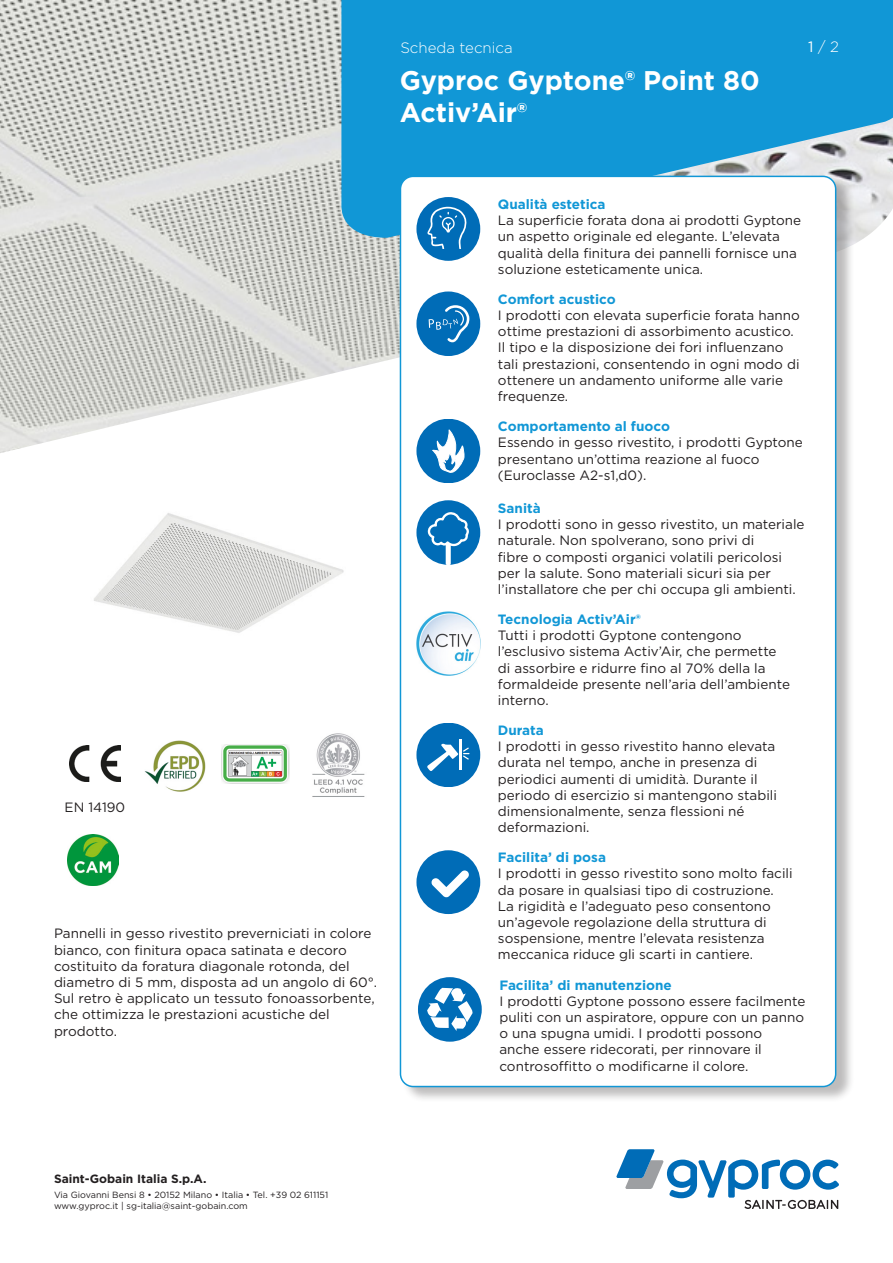
<style>
.page{position:relative;width:893px;height:1263px;background:#fff}
.page>*{position:absolute;margin:0;border:0;box-sizing:border-box;transform-origin:0 0}
.product_title_front{font:700 27px/32.4px "Gotham";color:#fff}
.t1{font:300 15px "Gotham";color:#fff}
.advantage_attribute{font:13.5px/16.2px "Gotham";color:#231f20}
.product_description{font:13.5px/16.2px "Gotham";color:#231f20}
.Advantage_Title{font:700 13.5px "Gotham";color:#1197d6}
.product_attributes{font:13.5px "Gotham";color:#231f20}
.t2{font:700 12px "Gotham";color:#231f20}
.t3{font:9px/10.8px "Gotham";color:#231f20}
.s1{font-weight:400}
</style>
<div class="page">
<svg style="left:616px;top:1149px;width:223px;height:60px"></svg>
<img style="left:0;top:0;width:864px;height:453px">
<svg style="left:338px;top:0;width:555px;height:238px;background:#249cd5"></svg>
<div style="left:402px;top:175px;width:452px;height:928px;background:#231f20;opacity:.3"></div>
<div style="left:400px;top:176px;width:436px;height:910px;background:#fff;border-radius:13px"></div>
<div style="left:416px;top:197px;width:64px;height:64px;background:#006cb7;border-radius:50%"></div>
<svg style="left:427px;top:207px;width:45px;height:42px"></svg>
<div style="left:416px;top:292px;width:64px;height:64px;background:#006cb7;border-radius:50%"></div>
<svg style="left:429px;top:305px;width:41px;height:38px"></svg>
<div style="left:416px;top:419px;width:64px;height:64px;background:#006cb7;border-radius:50%"></div>
<svg style="left:432px;top:419px;width:33px;height:61px"></svg>
<div style="left:416px;top:501px;width:64px;height:64px;background:#006cb7;border-radius:50%"></div>
<svg style="left:427px;top:512px;width:43px;height:53px"></svg>
<img style="left:416px;top:612px;width:64px;height:64px">
<div style="left:416px;top:723px;width:64px;height:64px;background:#006cb7;border-radius:50%"></div>
<hr style="left:460px;top:739px;width:2px;height:30px;background:#fff">
<svg style="left:427px;top:744px;width:42px;height:27px"></svg>
<div style="left:416px;top:850px;width:64px;height:64px;background:#006cb7;border-radius:50%"></div>
<svg style="left:431px;top:870px;width:38px;height:27px"></svg>
<div style="left:418px;top:977px;width:64px;height:64px;background:#006cb7;border-radius:50%"></div>
<svg style="left:427px;top:987px;width:46px;height:44px"></svg>
<img style="left:94px;top:513px;width:250px;height:120px">
<img style="left:69px;top:745px;width:51px;height:37px">
<img style="left:144px;top:740px;width:62px;height:51px">
<img style="left:222px;top:744px;width:68px;height:39px">
<img style="left:312px;top:733px;width:53px;height:64px">
<img style="left:67px;top:834px;width:51px;height:51px">
<p class="t1" style="left:400px;top:38px;width:114px">Scheda tecnica</p>
<p class="t1" style="left:808px;top:37px;width:32px"><span class="s1">1</span> / 2</p>
<p class="product_title_front" style="left:400px;top:64px;width:362px">Gyproc Gyptone® Point 80<br>Activ’Air®</p>
<p class="product_attributes" style="left:65px;top:798px;width:62px">EN 14190</p>
<p class="product_description" style="left:54px;top:925px;width:325px">Pannelli in gesso rivestito preverniciati in colore bianco, con finitura opaca satinata e decoro costituito da foratura diagonale rotonda, del diametro di 5 mm, disposta ad un angolo di 60°.<br>Sul retro è applicato un tessuto fonoassorbente, che ottimizza le prestazioni acustiche del prodotto.</p>
<p class="Advantage_Title" style="left:498px;top:195px;width:109px">Qualità estetica</p>
<p class="advantage_attribute" style="left:498px;top:212px;width:305px">La superficie forata dona ai prodotti Gyptone un aspetto originale ed elegante. L’elevata qualità della finitura dei pannelli fornisce una soluzione esteticamente unica.</p>
<p class="Advantage_Title" style="left:498px;top:290px;width:119px">Comfort acustico</p>
<p class="advantage_attribute" style="left:498px;top:307px;width:303px">I prodotti con elevata superficie forata hanno ottime prestazioni di assorbimento acustico.<br>Il tipo e la disposizione dei fori influenzano tali prestazioni, consentendo in ogni modo di ottenere un andamento uniforme alle varie frequenze.</p>
<p class="Advantage_Title" style="left:498px;top:417px;width:173px">Comportamento al fuoco</p>
<p class="advantage_attribute" style="left:498px;top:434px;width:306px">Essendo in gesso rivestito, i prodotti Gyptone presentano un’ottima reazione al fuoco (Euroclasse A2-s1,d0).</p>
<p class="Advantage_Title" style="left:498px;top:499px;width:44px">Sanità</p>
<p class="advantage_attribute" style="left:498px;top:516px;width:308px">I prodotti sono in gesso rivestito, un materiale naturale. Non spolverano, sono privi di<br>fibre o composti organici volatili pericolosi per la salute. Sono materiali sicuri sia per l’installatore che per chi occupa gli ambienti.</p>
<p class="Advantage_Title" style="left:498px;top:610px;width:144px">Tecnologia Activ’Air®</p>
<p class="advantage_attribute" style="left:498px;top:627px;width:294px">Tutti i prodotti Gyptone contengono l’esclusivo sistema Activ’Air, che permette di assorbire e ridurre fino al 70% della la formaldeide presente nell’aria dell’ambiente interno.</p>
<p class="Advantage_Title" style="left:498px;top:721px;width:47px">Durata</p>
<p class="advantage_attribute" style="left:498px;top:738px;width:281px">I prodotti in gesso rivestito hanno elevata durata nel tempo, anche in presenza di periodici aumenti di umidità. Durante il periodo di esercizio si mantengono stabili dimensionalmente, senza flessioni né deformazioni.</p>
<p class="Advantage_Title" style="left:498px;top:848px;width:110px">Facilita’ di posa</p>
<p class="advantage_attribute" style="left:498px;top:865px;width:296px">I prodotti in gesso rivestito sono molto facili da posare in qualsiasi tipo di costruzione.<br>La rigidità e l’adeguato peso consentono un’agevole regolazione della struttura di sospensione, mentre l’elevata resistenza meccanica riduce gli scarti in cantiere.</p>
<p class="Advantage_Title" style="left:499px;top:976px;width:174px">Facilita’ di manutenzione</p>
<p class="advantage_attribute" style="left:499px;top:992px;width:307px">I prodotti Gyptone possono essere facilmente puliti con un aspiratore, oppure con un panno o una spugna umidi. I prodotti possono anche essere ridecorati, per rinnovare il controsoffitto o modificarne il colore.</p>
<p class="t2" style="left:54px;top:1171px;width:154px">Saint-Gobain Italia S.p.A.</p>
<p class="t3" style="left:54px;top:1189px;width:276px">Via Giovanni Bensi 8 • 20152 Milano • Italia • Tel. +39 02 611151 www.gyproc.it | sg-italia@saint-gobain.com</p>
</div>
